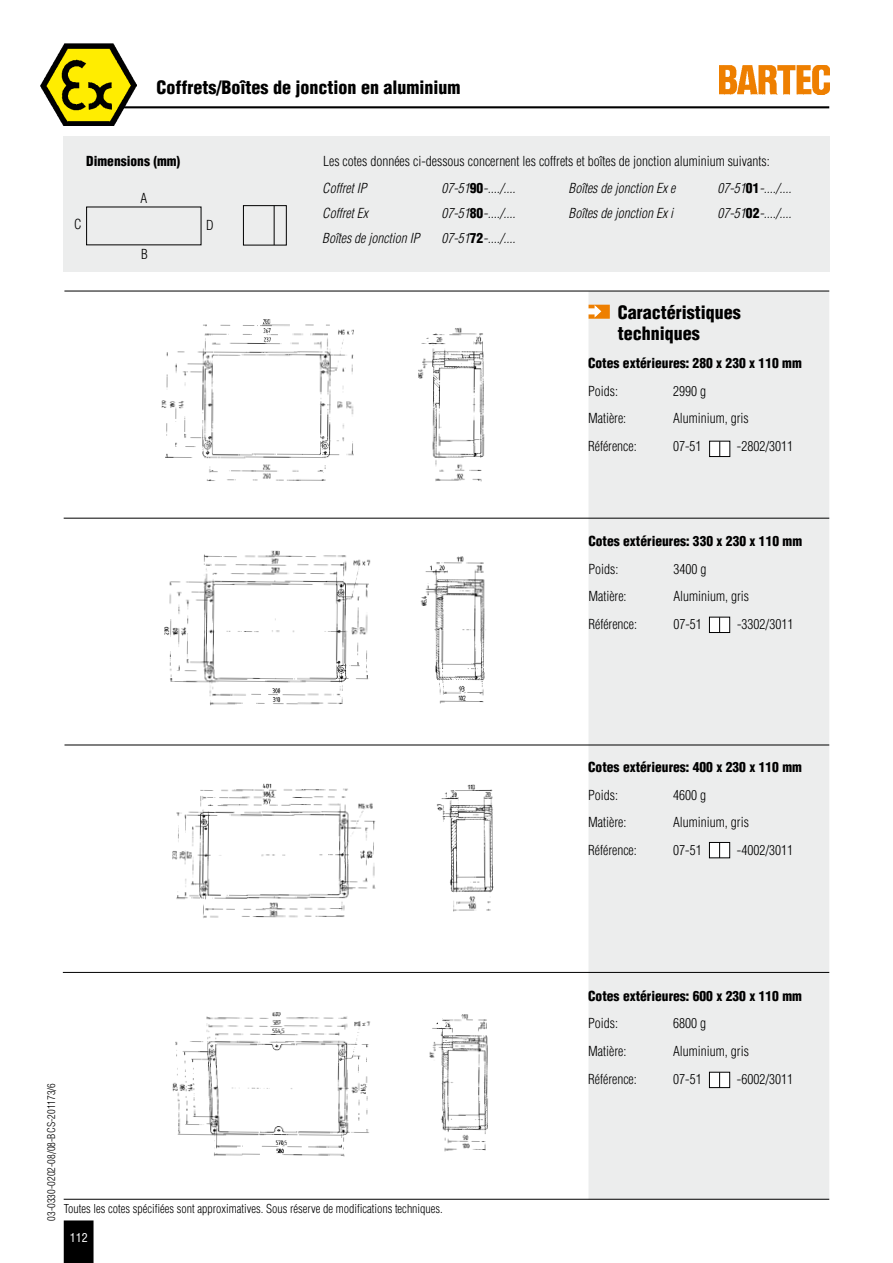
<style>
.page{position:relative;width:893px;height:1263px;background:#fff}
.page>*{position:absolute;margin:0;border:0;box-sizing:border-box;transform-origin:0 0}
.t1{font:900 condensed 18px/21.6px "Helvetica";color:#000}
.t2{font:300 condensed 13.5px/27.6px "Helvetica";color:#000}
.t3{font:900 condensed 13.5px/27.8px "Helvetica";color:#000}
.t4{font:italic 300 condensed 13.5px "Helvetica";color:#000}
.t5{font:300 condensed 12px "Helvetica";color:#000}
.t6{font:condensed 12px "Helvetica";color:#fff}
.t7{font:300 condensed 10.5px "Helvetica";color:#000}
.s1{font-style:italic}
.s2{font-weight:900;font-style:normal}
.s3{font-weight:300}
</style>
<div class="page">
<hr style="left:123px;top:106px;width:706px;height:2px;background:#000">
<img style="left:41px;top:44px;width:96px;height:82px">
<svg style="left:64px;top:1220px;width:30px;height:43px"></svg>
<div style="left:588px;top:291px;width:241px;height:908px;background:#eceded"></div>
<div style="left:589px;top:305px;width:21px;height:14px;background:#ee7f00;border:2px solid #ee7f00"></div>
<div style="left:587px;top:308px;width:10px;height:6px;background:#fff;border:2px solid #fff"></div>
<svg style="left:594px;top:304px;width:8px;height:15px"></svg>
<hr style="left:64px;top:518px;width:765px;height:1px;background:#000">
<hr style="left:64px;top:745px;width:765px;height:1px;background:#000">
<hr style="left:63px;top:972px;width:766px;height:1px;background:#000">
<hr style="left:64px;top:1199px;width:765px;height:1px;background:#000">
<img style="left:429px;top:1014px;width:59px;height:138px">
<img style="left:172px;top:1012px;width:198px;height:145px">
<img style="left:436px;top:784px;width:58px;height:128px">
<img style="left:172px;top:783px;width:204px;height:135px">
<img style="left:420px;top:556px;width:66px;height:148px">
<img style="left:164px;top:550px;width:207px;height:156px">
<img style="left:418px;top:327px;width:67px;height:155px">
<img style="left:161px;top:319px;width:193px;height:162px">
<div style="left:64px;top:136px;width:766px;height:135px;background:#eceded"></div>
<div style="left:243px;top:205px;width:43px;height:40px;border:1px solid #000"></div>
<hr style="left:274px;top:206px;width:1px;height:39px;background:#000">
<hr style="left:64px;top:291px;width:765px;height:1px;background:#000">
<div style="left:710px;top:441px;width:20px;height:15px;background:#fff"></div>
<div style="left:709px;top:441px;width:21px;height:16px;border:1px solid #000"></div>
<svg style="left:719px;top:441px;width:1px;height:16px"></svg>
<div style="left:709px;top:617px;width:21px;height:15px;background:#fff"></div>
<div style="left:709px;top:617px;width:21px;height:16px;border:1px solid #000"></div>
<svg style="left:719px;top:617px;width:1px;height:16px"></svg>
<div style="left:709px;top:842px;width:21px;height:16px;background:#fff"></div>
<div style="left:709px;top:842px;width:21px;height:16px;border:1px solid #000"></div>
<svg style="left:719px;top:842px;width:1px;height:16px"></svg>
<div style="left:709px;top:1072px;width:21px;height:15px;background:#fff"></div>
<div style="left:709px;top:1072px;width:21px;height:16px;border:1px solid #000"></div>
<svg style="left:719px;top:1072px;width:1px;height:16px"></svg>
<img style="left:719px;top:65px;width:111px;height:30px">
<p class="t1" style="left:157px;top:76px;width:305px">Coffrets/Boîtes de jonction en aluminium</p>
<p class="t3" style="left:86px;top:147px;width:96px">Dimensions (mm)</p>
<p class="t2" style="left:140px;top:185px;width:8px">A</p>
<p class="t2" style="left:74px;top:210px;width:9px">C</p>
<p class="t2" style="left:206px;top:211px;width:9px">D</p>
<p class="t2" style="left:141px;top:240px;width:8px">B</p>
<p class="t2" style="left:322px;top:147px;width:449px">Les cotes données ci-dessous concernent les coffrets et boîtes de jonction aluminium suivants:<br><span class="s1">Coffret IP</span></p>
<p class="t4" style="left:569px;top:180px;width:108px">Boîtes de jonction Ex e</p>
<p class="t4" style="left:717px;top:180px;width:76px">07-51<span class="s2">01</span>-..../....</p>
<p class="t4" style="left:569px;top:205px;width:106px">Boîtes de jonction Ex i</p>
<p class="t4" style="left:717px;top:205px;width:76px">07-51<span class="s2">02</span>-..../....</p>
<p class="t4" style="left:441px;top:181px;width:76px">07-51<span class="s2">90</span>-..../....</p>
<p class="t4" style="left:322px;top:205px;width:47px">Coffret Ex</p>
<p class="t4" style="left:441px;top:205px;width:76px">07-51<span class="s2">80</span>-..../....</p>
<p class="t4" style="left:322px;top:230px;width:99px">Boîtes de jonction IP</p>
<p class="t4" style="left:441px;top:230px;width:76px">07-51<span class="s2">72</span>-..../....</p>
<p class="t1" style="left:618px;top:301px;width:124px">Caractéristiques techniques</p>
<p class="t3" style="left:588px;top:349px;width:215px">Cotes extérieures: 280 x 230 x 110 mm<br><span class="s3">Poids:</span></p>
<p class="t2" style="left:673px;top:377px;width:34px">2990 g</p>
<p class="t2" style="left:588px;top:405px;width:40px">Matière:</p>
<p class="t2" style="left:673px;top:405px;width:77px">Aluminium, gris</p>
<p class="t2" style="left:588px;top:432px;width:50px">Référence:</p>
<p class="t2" style="left:673px;top:432px;width:30px">07-51</p>
<p class="t2" style="left:737px;top:432px;width:58px">-2802/3011</p>
<p class="t3" style="left:588px;top:527px;width:215px">Cotes extérieures: 330 x 230 x 110 mm<br><span class="s3">Poids:</span></p>
<p class="t2" style="left:673px;top:555px;width:34px">3400 g</p>
<p class="t2" style="left:588px;top:583px;width:40px">Matière:</p>
<p class="t2" style="left:673px;top:583px;width:77px">Aluminium, gris</p>
<p class="t2" style="left:588px;top:610px;width:50px">Référence:</p>
<p class="t2" style="left:673px;top:610px;width:30px">07-51</p>
<p class="t2" style="left:737px;top:610px;width:58px">-3302/3011</p>
<p class="t3" style="left:588px;top:753px;width:215px">Cotes extérieures: 400 x 230 x 110 mm<br><span class="s3">Poids:</span></p>
<p class="t2" style="left:673px;top:781px;width:34px">4600 g</p>
<p class="t2" style="left:588px;top:808px;width:40px">Matière:</p>
<p class="t2" style="left:673px;top:808px;width:77px">Aluminium, gris</p>
<p class="t2" style="left:588px;top:836px;width:50px">Référence:</p>
<p class="t2" style="left:673px;top:836px;width:30px">07-51</p>
<p class="t2" style="left:737px;top:836px;width:58px">-4002/3011</p>
<p class="t3" style="left:588px;top:982px;width:215px">Cotes extérieures: 600 x 230 x 110 mm<br><span class="s3">Poids:</span></p>
<p class="t2" style="left:673px;top:1009px;width:34px">6800 g</p>
<p class="t7" style="left:45px;top:1221px;width:139px;rotate:-90deg">03-0330-0202-08/08-BCS-201173/6</p>
<p class="t5" style="left:64px;top:1201px;width:381px">Toutes les cotes spécifiées sont approximatives. Sous réserve de modifications techniques.</p>
<p class="t6" style="left:70px;top:1230px;width:19px">112</p>
<p class="t2" style="left:588px;top:1037px;width:40px">Matière:</p>
<p class="t2" style="left:673px;top:1037px;width:77px">Aluminium, gris</p>
<p class="t2" style="left:588px;top:1065px;width:50px">Référence:</p>
<p class="t2" style="left:673px;top:1065px;width:30px">07-51</p>
<p class="t2" style="left:737px;top:1065px;width:58px">-6002/3011</p>
</div>
